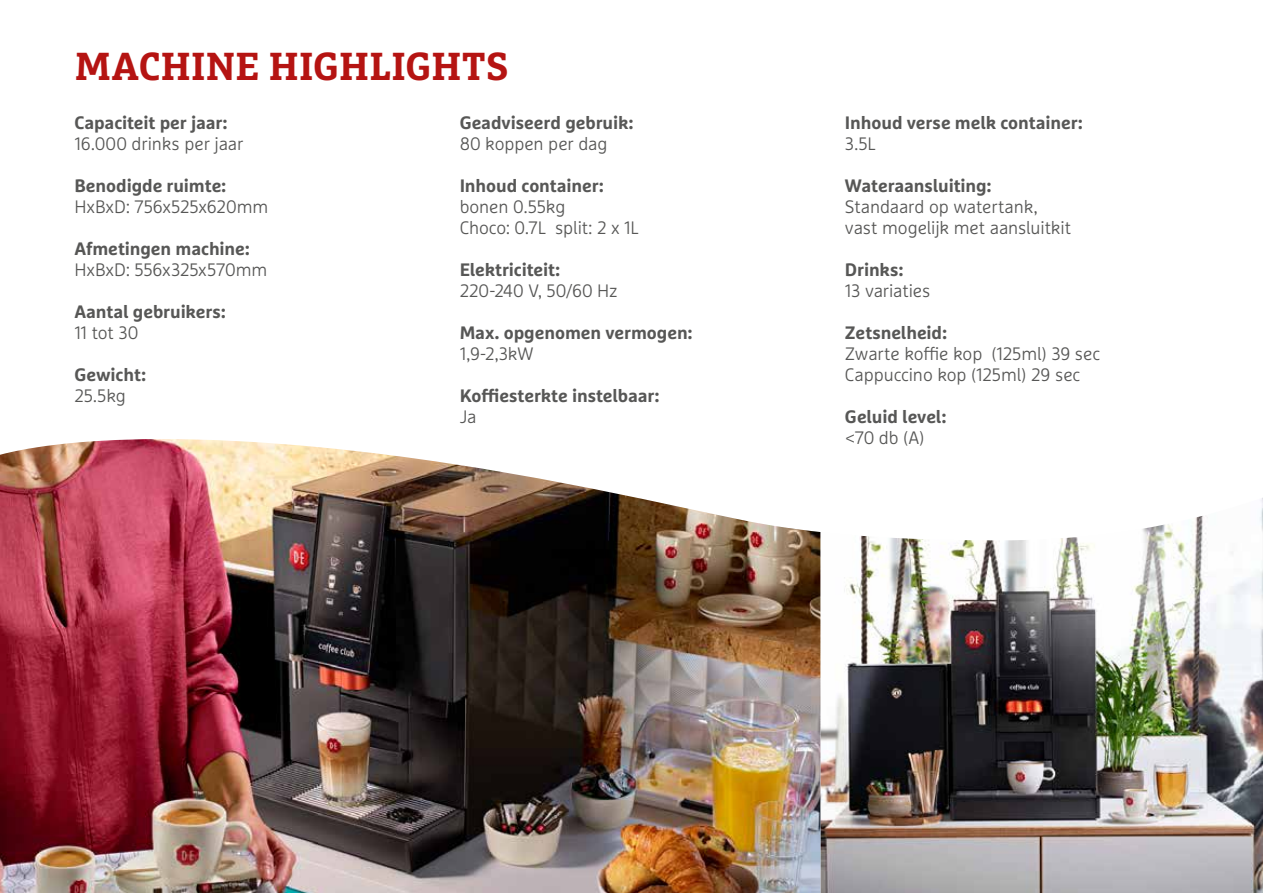
<style>
.page{position:relative;width:1263px;height:893px;background:#fff}
.page>*{position:absolute;margin:0;border:0;box-sizing:border-box;transform-origin:0 0}
.t1{font:700 39px "Marselis Slab Pro";letter-spacing:.005em;color:#b51412}
.t2{font:300 18px/21px "Marselis Pro";letter-spacing:-.01em;color:#575756}
.t3{font:700 18px "Marselis Pro";letter-spacing:-.005em;color:#575756}
</style>
<div class="page">
<img style="left:0;top:439px;width:821px;height:454px">
<img style="left:821px;top:498px;width:442px;height:395px">
<h1 class="t1" style="left:75px;top:41px;width:435px">MACHINE HIGHLIGHTS</h1>
<p class="t3" style="left:74px;top:111px;width:154px">Capaciteit per jaar:</p>
<p class="t2" style="left:74px;top:133px;width:170px">16.000 drinks per jaar</p>
<p class="t3" style="left:74px;top:174px;width:153px">Benodigde ruimte:</p>
<p class="t2" style="left:74px;top:196px;width:195px">HxBxD: 756x525x620mm</p>
<p class="t3" style="left:74px;top:237px;width:177px">Afmetingen machine:</p>
<p class="t2" style="left:74px;top:259px;width:194px">HxBxD: 556x325x570mm</p>
<p class="t3" style="left:74px;top:300px;width:153px">Aantal gebruikers:</p>
<p class="t2" style="left:74px;top:322px;width:65px">11 tot 30</p>
<p class="t3" style="left:74px;top:363px;width:73px">Gewicht:</p>
<p class="t2" style="left:74px;top:385px;width:53px">25.5kg</p>
<p class="t3" style="left:460px;top:111px;width:175px">Geadviseerd gebruik:</p>
<p class="t2" style="left:460px;top:133px;width:149px">80 koppen per dag</p>
<p class="t3" style="left:460px;top:174px;width:146px">Inhoud container:</p>
<p class="t2" style="left:460px;top:196px;width:181px">bonen 0.55kg<br>Choco: 0.7L split: 2 x 1L</p>
<p class="t3" style="left:460px;top:258px;width:102px">Elektriciteit:</p>
<p class="t2" style="left:460px;top:280px;width:159px">220-240 V, 50/60 Hz</p>
<p class="t3" style="left:460px;top:321px;width:234px">Max. opgenomen vermogen:</p>
<p class="t2" style="left:460px;top:343px;width:75px">1,9-2,3kW</p>
<p class="t3" style="left:460px;top:384px;width:201px">Koffiesterkte instelbaar:</p>
<p class="t2" style="left:460px;top:406px;width:18px">Ja</p>
<p class="t3" style="left:845px;top:111px;width:239px">Inhoud verse melk container:</p>
<p class="t2" style="left:845px;top:133px;width:32px">3.5L</p>
<p class="t3" style="left:845px;top:174px;width:148px">Wateraansluiting:</p>
<p class="t2" style="left:845px;top:196px;width:228px">Standaard op watertank, vast mogelijk met aansluitkit</p>
<p class="t3" style="left:845px;top:258px;width:60px">Drinks:</p>
<p class="t2" style="left:845px;top:280px;width:87px">13 variaties</p>
<p class="t3" style="left:845px;top:321px;width:104px">Zetsnelheid:</p>
<p class="t2" style="left:845px;top:343px;width:257px">Zwarte koffie kop (125ml) 39 sec<br>Cappuccino kop (125ml) 29 sec</p>
<p class="t3" style="left:845px;top:406px;width:103px">Geluid level:</p>
<p class="t2" style="left:845px;top:427px;width:81px">&lt;70 db (A)</p>
</div>
